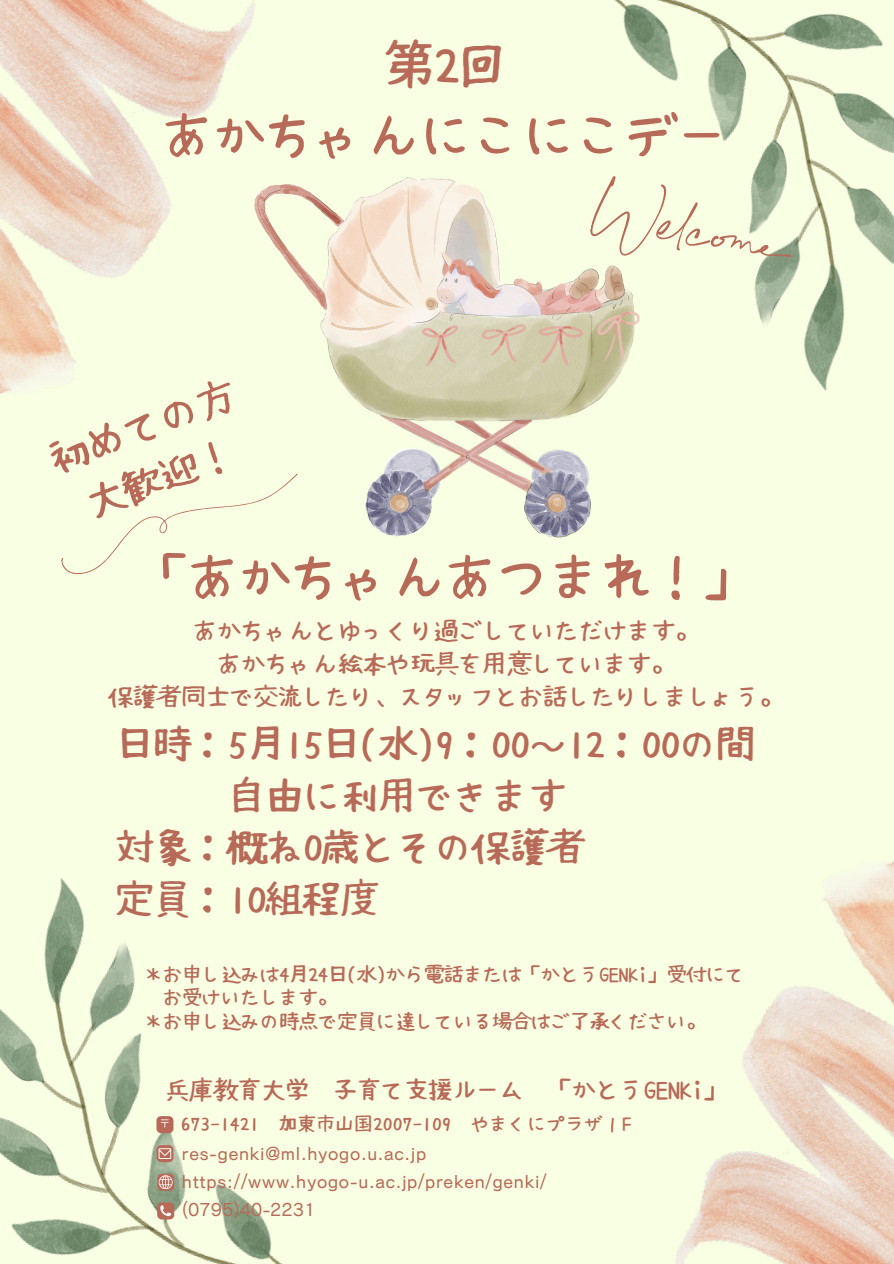
<style>
.page{position:relative;width:894px;height:1264px;background:#fff}
.page>*{position:absolute;margin:0;border:0;box-sizing:border-box;transform-origin:0 0}
.t1{font:51.45px "Hanazome Font";color:#b86a59}
.t2{font:49.65px "Hanazome Font";color:#b86a59}
.t3{font:39.15px/54px "Hanazome Font";color:#b86a59;text-align:center}
.t4{font:37.65px "Hanazome Font";color:#b86a59}
.t5{font:24.15px/32.7px "Hanazome Font";color:#b86a59;text-align:center}
.t6{font:23.85px "Hanazome Font";color:#b86a59}
.t7{font:19.35px "Hanazome Font";color:#b86a59}
.t8{font:18.15px "Canva Cezanne Pro N M";letter-spacing:.04em;color:#b86a59}
.t9{font:18.15px "Hanazome Font";letter-spacing:.04em;color:#b86a59}
.t10{font:18.15px "Canva Cezanne Pro N M";color:#b86a59}
.t11{font:10.2px "Canva Cezanne Pro N M";color:#fff}
</style>
<div class="page">
<div style="left:0;top:0;width:893px;height:1263px;background:#f9ffe2"></div>
<img style="left:276px;top:184px;width:326px;height:353px">
<img style="left:0;top:878px;width:280px;height:385px">
<img style="left:393px;top:0;width:500px;height:397px">
<img style="left:0;top:0;width:276px;height:394px">
<img style="left:675px;top:862px;width:218px;height:401px">
<div style="left:157px;top:1202px;width:17px;height:17px;background:#b86a59;border-radius:4px"></div>
<svg style="left:160px;top:1205px;width:11px;height:11px"></svg>
<svg style="left:156px;top:1145px;width:17px;height:17px"></svg>
<svg style="left:158px;top:1148px;width:13px;height:10px"></svg>
<svg style="left:157px;top:1173px;width:17px;height:17px"></svg>
<svg style="left:159px;top:1175px;width:13px;height:13px"></svg>
<div style="left:156px;top:1116px;width:17px;height:17px;background:#b86a59;border-radius:4px"></div>
<svg style="left:585px;top:170px;width:208px;height:95px"></svg>
<svg style="left:61px;top:473px;width:248px;height:102px"></svg>
<p class="t2" style="left:384px;top:39px;width:125px">第2回</p>
<p class="t1" style="left:163px;top:109px;width:568px">あかちゃんにこにこデー</p>
<p class="t3" style="left:41px;top:433px;width:197px;rotate:-20deg">初めての方大歓迎！</p>
<p class="t1" style="left:138px;top:550px;width:619px">「あかちゃんあつまれ！」</p>
<p class="t5" style="left:109px;top:614px;width:676px">あかちゃんとゆっくり過ごしていただけます。<br>あかちゃん絵本や玩具を用意しています。<br>保護者同士で交流したり、スタッフとお話したりしましょう。</p>
<p class="t4" style="left:116px;top:724px;width:640px">日時：5月15日(水)9：00～12：00の間</p>
<p class="t4" style="left:228px;top:776px;width:340px">自由に利用できます</p>
<p class="t4" style="left:116px;top:828px;width:471px">対象：概ね0歳とその保護者</p>
<p class="t4" style="left:116px;top:879px;width:265px">定員：10組程度</p>
<p class="t7" style="left:144px;top:964px;width:602px">＊お申し込みは4月24日(水)から電話または「かとうGENKi」受付にて</p>
<h4 class="t7" style="left:163px;top:987px;width:176px">お受けいたします。</h4>
<p class="t7" style="left:144px;top:1011px;width:563px">＊お申し込みの時点で定員に達している場合はご了承ください。</p>
<h3 class="t6" style="left:166px;top:1077px;width:563px">兵庫教育大学　子育て支援ルーム　「かとうGENKi」</h3>
<p class="t11" style="left:160px;top:1118px;width:12px">〒</p>
<p class="t9" style="left:181px;top:1114px;width:452px">673-1421 加東市山国2007-109 やまくにプラザ１F</p>
<h2 class="t8" style="left:182px;top:1143px;width:246px">res-genki@ml.hyogo.u.ac.jp</h2>
<h5 class="t8" style="left:182px;top:1171px;width:366px">https://www.hyogo-u.ac.jp/preken/genki/</h5>
<p class="t10" style="left:182px;top:1199px;width:135px">(0795)40-2231</p>
</div>
